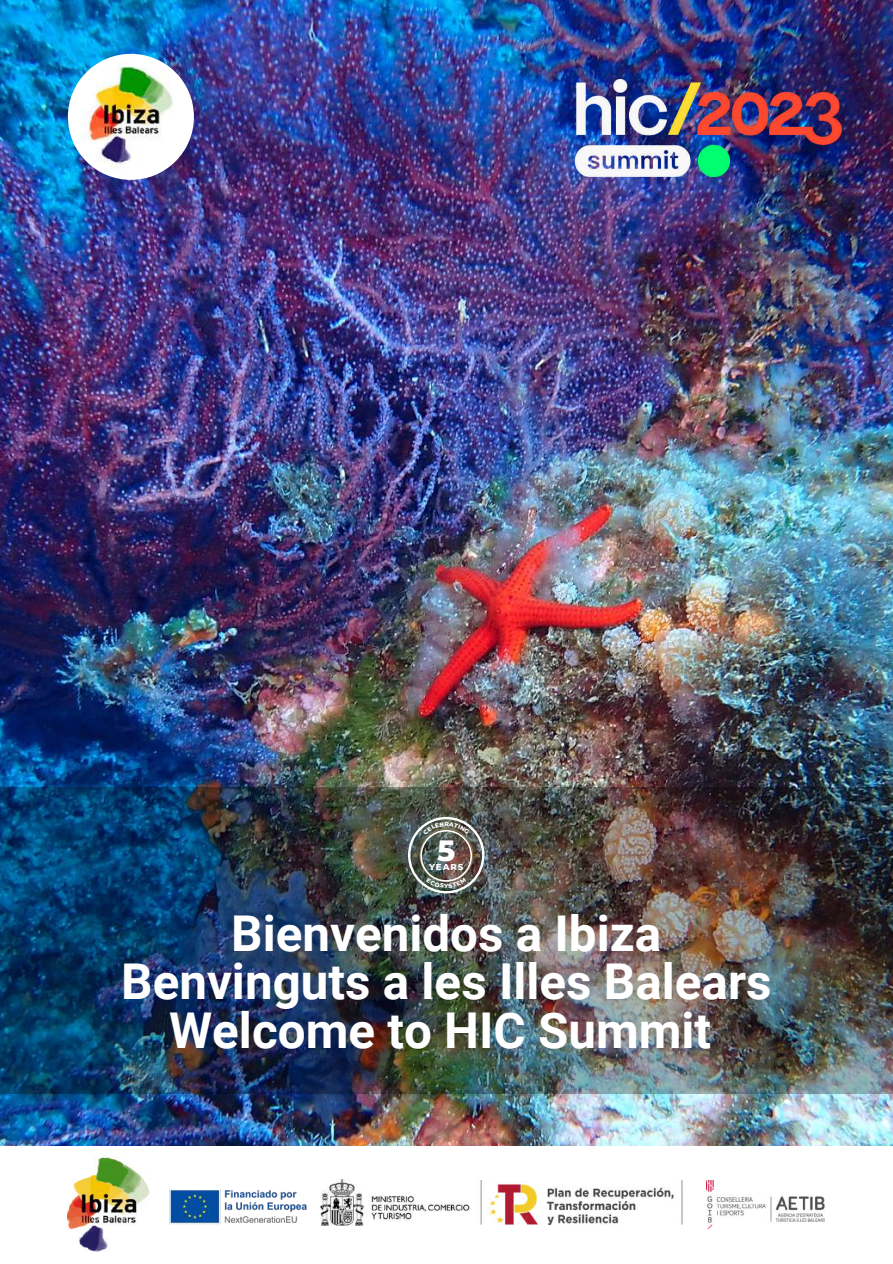
<style>
.page{position:relative;width:893px;height:1264px;background:#fff}
.page>*{position:absolute;margin:0;border:0;box-sizing:border-box;transform-origin:0 0}
.t1{font:700 49.35px/48.3px "Roboto";color:#fff;text-align:center}
.t2{font:800 30px "Montserrat";color:#fff}
.t3{font:800 8.7px "Montserrat";letter-spacing:.1em;color:#fff}
.t4{font:800 6px "Montserrat";color:#fff}
</style>
<div class="page">
<img style="left:0;top:0;width:892px;height:1145px">
<img style="left:68px;top:54px;width:126px;height:126px;border-radius:50%">
<img style="left:568px;top:76px;width:275px;height:103px">
<img style="left:68px;top:1157px;width:81px;height:94px">
<img style="left:320px;top:1179px;width:149px;height:46px">
<img style="left:169px;top:1189px;width:138px;height:36px">
<img style="left:480px;top:1180px;width:203px;height:44px">
<img style="left:706px;top:1180px;width:118px;height:48px">
<img style="left:0;top:787px;width:892px;height:306px">
<img style="left:408px;top:817px;width:76px;height:76px">
<p class="t2" style="left:437px;top:831px;width:20px">5</p>
<p class="t3" style="left:429px;top:862px;width:36px">YEARS</p>
<p class="t4" style="left:444px;top:882px;width:6px">Y</p>
<p class="t1" style="left:121px;top:909px;width:651px">Bienvenidos a Ibiza<br>Benvinguts a les Illes Balears<br>Welcome to HIC Summit</p>
</div>
